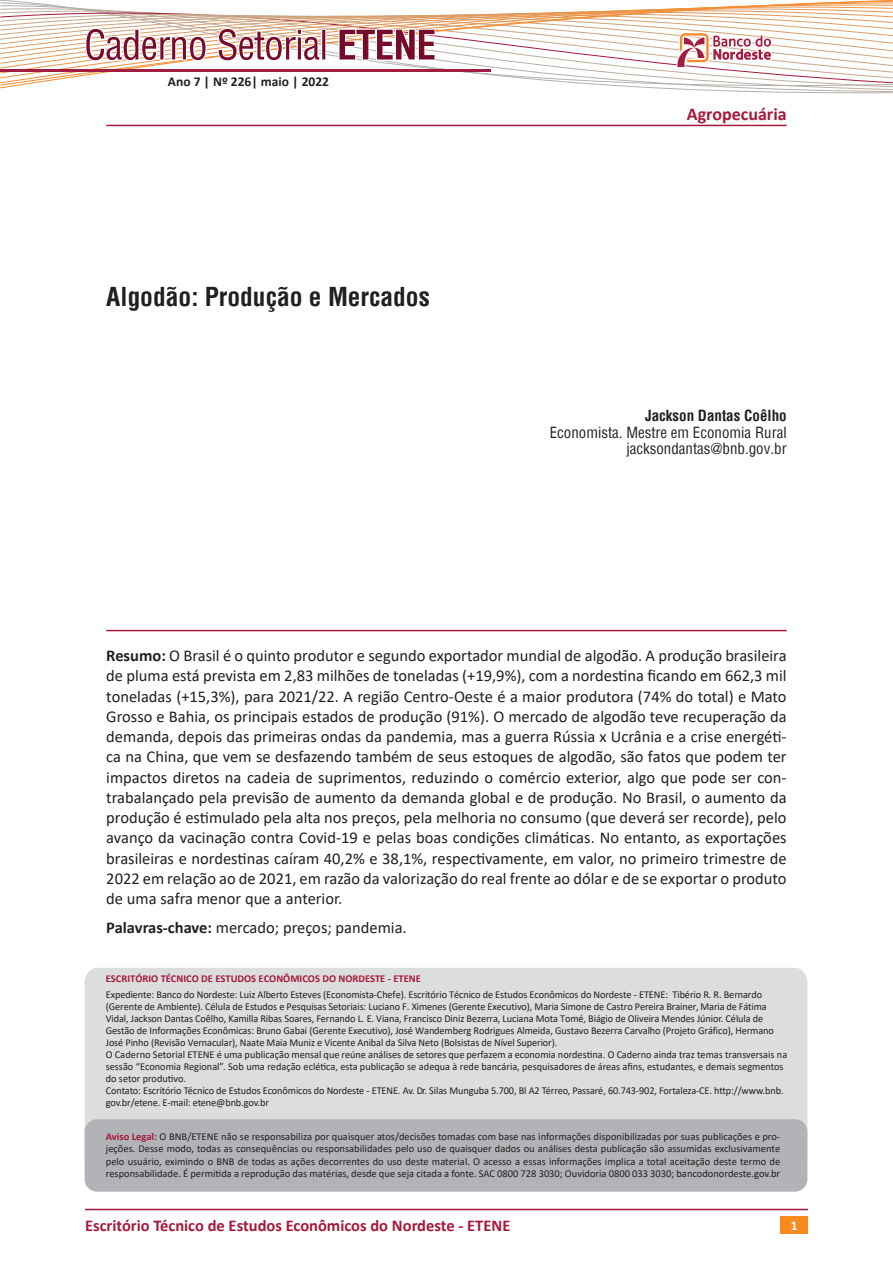
<style>
.page{position:relative;width:893px;height:1263px;background:#fff}
.page>*{position:absolute;margin:0;border:0;box-sizing:border-box;transform-origin:0 0}
.CS_Titulo_1_Artigo{font:700 condensed 25.5px "Helvetica";color:#231f20}
.CS_Titulo_3{font:700 18px "Calibri";color:#a5193b}
.CS_Corpo_normal{font:16.5px/20.2px "Calibri";color:#231f20;text-align:justify}
.t1{font:700 16.5px "Calibri";color:#a5193b}
.CS_Autor_informac{font:condensed 15px "Helvetica";color:#231f20}
.CS_Autor{font:700 condensed 15px "Helvetica";color:#231f20}
.t2{font:700 13.5px "Calibri";color:#231f20}
.t3{font:700 13.5px "Calibri";color:#fff}
.t4{font:10.5px/12px "Calibri";letter-spacing:-.01em;color:#231f20}
.s1{font-weight:700}
.s2{font-weight:700;color:#a5193b}
</style>
<div class="page">
<div style="left:781px;top:1216px;width:27px;height:17px;background:#f68b1f"></div>
<hr style="left:85px;top:1209px;width:723px;height:1px;background:#a5193b">
<svg style="left:0;top:0;width:893px;height:127px"></svg>
<hr style="left:0;top:70px;width:490px;height:2px;background:#a31c42">
<hr style="left:106px;top:630px;width:681px;height:1px;background:#a5193b">
<div style="left:85px;top:968px;width:722px;height:160px;background:#dcdddf"></div>
<div style="left:85px;top:1119px;width:722px;height:73px;background:#b2b3b7;border-radius:12px"></div>
<hr style="left:106px;top:125px;width:681px;height:1px;background:#a5193b">
<p class="t2" style="left:168px;top:72px;width:163px">Ano 7 | Nº 226| maio | 2022</p>
<p class="CS_Titulo_1_Artigo" style="left:106px;top:280px;width:325px">Algodão: Produção e Mercados</p>
<p class="CS_Titulo_3" style="left:687px;top:101px;width:101px">Agropecuária</p>
<p class="CS_Autor" style="left:645px;top:406px;width:143px">Jackson Dantas Coêlho</p>
<p class="CS_Autor_informac" style="left:550px;top:422px;width:239px">Economista. Mestre em Economia Rural</p>
<p class="CS_Autor_informac" style="left:626px;top:439px;width:162px">jacksondantas@bnb.gov.br</p>
<p class="CS_Corpo_normal" style="left:106px;top:645px;width:682px"><span class="s1">Resumo:</span> O Brasil é o quinto produtor e segundo exportador mundial de algodão. A produção brasileira de pluma está prevista em 2,83 milhões de toneladas (+19,9%), com a nordestina ficando em 662,3 mil toneladas (+15,3%), para 2021/22. A região Centro-Oeste é a maior produtora (74% do total) e Mato Grosso e Bahia, os principais estados de produção (91%). O mercado de algodão teve recuperação da demanda, depois das primeiras ondas da pandemia, mas a guerra Rússia x Ucrânia e a crise energéti&shy;ca na China, que vem se desfazendo também de seus estoques de algodão, são fatos que podem ter impactos diretos na cadeia de suprimentos, reduzindo o comércio exterior, algo que pode ser con&shy;trabalançado pela previsão de aumento da demanda global e de produção. No Brasil, o aumento da produção é estimulado pela alta nos preços, pela melhoria no consumo (que deverá ser recorde), pelo avanço da vacinação contra Covid-19 e pelas boas condições climáticas. No entanto, as exportações brasileiras e nordestinas caíram 40,2% e 38,1%, respectivamente, em valor, no primeiro trimestre de 2022 em relação ao de 2021, em razão da valorização do real frente ao dólar e de se exportar o produto de uma safra menor que a anterior.</p>
<p class="CS_Corpo_normal" style="left:106px;top:917px;width:302px"><span class="s1">Palavras-chave:</span> mercado; preços; pandemia.</p>
<p class="t4" style="left:106px;top:970px;width:658px;line-height:16.2px"><span class="s2">ESCRITÓRIO TÉCNICO DE ESTUDOS ECONÔMICOS DO NORDESTE - ETENE<br></span>Expediente: Banco do Nordeste: Luiz Alberto Esteves (Economista-Chefe). Escritório Técnico de Estudos Econômicos do Nordeste - ETENE: Tibério R. R. Bernardo</p>
<p class="t4" style="left:106px;top:1000px;width:683px">(Gerente de Ambiente). Célula de Estudos e Pesquisas Setoriais: Luciano F. Ximenes (Gerente Executivo), Maria Simone de Castro Pereira Brainer, Maria de Fátima Vidal, Jackson Dantas Coêlho, Kamilla Ribas Soares, Fernando L. E. Viana, Francisco Diniz Bezerra, Luciana Mota Tomé, Biágio de Oliveira Mendes Júnior. Célula de Gestão de Informações Econômicas: Bruno Gabai (Gerente Executivo), José Wandemberg Rodrigues Almeida, Gustavo Bezerra Carvalho (Projeto Gráfico), Hermano José Pinho (Revisão Vernacular), Naate Maia Muniz e Vicente Anibal da Silva Neto (Bolsistas de Nível Superior).<br>O Caderno Setorial ETENE é uma publicação mensal que reúne análises de setores que perfazem a economia nordestina. O Caderno ainda traz temas transversais na sessão “Economia Regional”. Sob uma redação eclética, esta publicação se adequa à rede bancária, pesquisadores de áreas afins, estudantes, e demais segmentos do setor produtivo.<br>Contato: Escritório Técnico de Estudos Econômicos do Nordeste - ETENE. Av. Dr. Silas Munguba 5.700, Bl A2 Térreo, Passaré, 60.743-902, Fortaleza-CE. http://www.bnb. gov.br/etene. E-mail: etene@bnb.gov.br</p>
<p class="t4" style="left:106px;top:1129px;width:676px;line-height:12.6px;text-align:justify"><span class="s2">Aviso Legal:</span> O BNB/ETENE não se responsabiliza por quaisquer atos/decisões tomadas com base nas informações disponibilizadas por suas publicações e pro&shy;jeções. Desse modo, todas as consequências ou responsabilidades pelo uso de quaisquer dados ou análises desta publicação são assumidas exclusivamente pelo usuário, eximindo o BNB de todas as ações decorrentes do uso deste material. O acesso a essas informações implica a total aceitação deste termo de responsabilidade. É permitida a reprodução das matérias, desde que seja citada a fonte. SAC 0800 728 3030; Ouvidoria 0800 033 3030; bancodonordeste.gov.br</p>
<h3 class="t1" style="left:85px;top:1213px;width:427px">Escritório Técnico de Estudos Econômicos do Nordeste - ETENE</h3>
<p class="t3" style="left:791px;top:1216px;width:8px">1</p>
</div>
